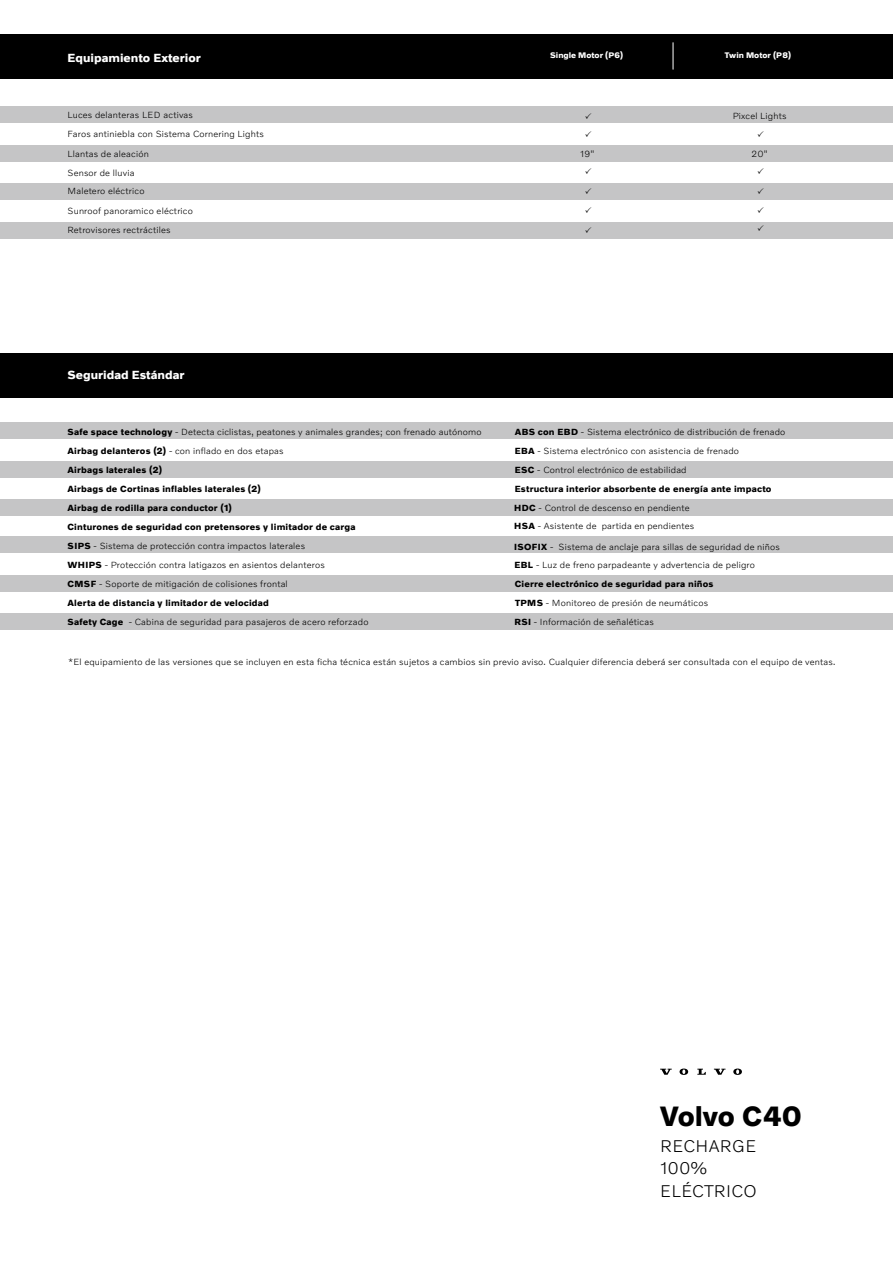
<style>
.page{position:relative;width:893px;height:1263px;background:#fff}
.page>*{position:absolute;margin:0;border:0;box-sizing:border-box;transform-origin:0 0}
.t1{font:700 28.2px "Volvo Novum";color:#000}
.t2{font:300 17.1px/22.8px "Volvo Novum";letter-spacing:.02em;color:#000}
.t3{font:700 11.85px "Volvo Novum";color:#fff}
.t4{font:300 9px/19px "Volvo Novum";letter-spacing:.02em;color:#000}
.t5{font:700 9px "Volvo Novum";letter-spacing:.02em;color:#000}
.t6{font:700 8.1px "Volvo Novum";color:#fff}
.s1{font-weight:700}
</style>
<div class="page">
<div style="left:0;top:34px;width:893px;height:44px;background:#000"></div>
<div style="left:0;top:353px;width:893px;height:44px;background:#000"></div>
<svg style="left:673px;top:43px;width:1px;height:26px"></svg>
<div style="left:0;top:423px;width:893px;height:16px;background:#c5c5c6"></div>
<div style="left:0;top:461px;width:893px;height:17px;background:#c5c5c6"></div>
<div style="left:0;top:499px;width:893px;height:17px;background:#c5c5c6"></div>
<div style="left:0;top:537px;width:893px;height:16px;background:#c5c5c6"></div>
<div style="left:0;top:575px;width:893px;height:17px;background:#c5c5c6"></div>
<div style="left:0;top:613px;width:893px;height:16px;background:#c5c5c6"></div>
<div style="left:0;top:106px;width:893px;height:17px;background:#c5c5c6"></div>
<div style="left:0;top:145px;width:893px;height:16px;background:#c5c5c6"></div>
<div style="left:0;top:183px;width:893px;height:16px;background:#c5c5c6"></div>
<div style="left:0;top:222px;width:893px;height:16px;background:#c5c5c6"></div>
<svg style="left:660px;top:1069px;width:12px;height:6px"></svg>
<svg style="left:697px;top:1069px;width:9px;height:6px"></svg>
<svg style="left:679px;top:1068px;width:9px;height:7px"></svg>
<svg style="left:714px;top:1069px;width:11px;height:6px"></svg>
<svg style="left:733px;top:1068px;width:9px;height:7px"></svg>
<h3 class="t3" style="left:67px;top:51px;width:135px">Equipamiento Exterior</h3>
<p class="t4" style="left:67px;top:105px;width:127px">Luces delanteras LED activas</p>
<p class="t4" style="left:67px;top:124px;width:198px">Faros antiniebla con Sistema Cornering Lights</p>
<p class="t4" style="left:67px;top:144px;width:83px">Llantas de aleación</p>
<p class="t4" style="left:67px;top:164px;width:79px;line-height:18px">Sensor de lluvia<br>Maletero eléctrico</p>
<p class="t4" style="left:67px;top:200px;width:127px;line-height:19.6px">Sunroof panoramico eléctrico<br>Retrovisores rectráctiles</p>
<p class="t6" style="left:550px;top:50px;width:75px">Single Motor (P6)</p>
<p class="t6" style="left:725px;top:50px;width:68px">Twin Motor (P8)</p>
<p class="t4" style="left:733px;top:106px;width:55px">Pixcel Lights</p>
<p class="t4" style="left:580px;top:145px;width:16px">19"</p>
<p class="t4" style="left:752px;top:145px;width:18px">20"</p>
<h3 class="t3" style="left:67px;top:367px;width:119px">Seguridad Estándar</h3>
<p class="t4" style="left:67px;top:422px;width:416px"><span class="s1">Safe space technology</span> - Detecta ciclistas, peatones y animales grandes; con frenado autónomo</p>
<p class="t4" style="left:515px;top:422px;width:272px"><span class="s1">ABS con EBD</span> - Sistema electrónico de distribución de frenado</p>
<p class="t4" style="left:67px;top:441px;width:218px"><span class="s1">Airbag delanteros (2)</span> - con inflado en dos etapas</p>
<p class="t5" style="left:67px;top:464px;width:96px">Airbags laterales (2)</p>
<p class="t4" style="left:515px;top:441px;width:226px"><span class="s1">EBA</span> - Sistema electrónico con asistencia de frenado<br><span class="s1">ESC</span> - Control electrónico de estabilidad</p>
<p class="t5" style="left:67px;top:483px;width:195px">Airbags de Cortinas inflables laterales (2)</p>
<p class="t5" style="left:515px;top:483px;width:258px">Estructura interior absorbente de energía ante impacto</p>
<p class="t5" style="left:67px;top:502px;width:166px">Airbag de rodilla para conductor (1)</p>
<p class="t4" style="left:514px;top:498px;width:177px"><span class="s1">HDC</span> - Control de descenso en pendiente</p>
<p class="t5" style="left:67px;top:521px;width:290px">Cinturones de seguridad con pretensores y limitador de carga</p>
<p class="t4" style="left:514px;top:516px;width:182px"><span class="s1">HSA</span> - Asistente de partida en pendientes</p>
<p class="t4" style="left:68px;top:536px;width:239px"><span class="s1">SIPS</span> - Sistema de protección contra impactos laterales</p>
<p class="t4" style="left:514px;top:537px;width:267px"><span class="s1">ISOFIX</span> - Sistema de anclaje para sillas de seguridad de niños</p>
<p class="t4" style="left:68px;top:555px;width:259px"><span class="s1">WHIPS</span> - Protección contra latigazos en asientos delanteros</p>
<p class="t4" style="left:514px;top:555px;width:242px"><span class="s1">EBL</span> - Luz de freno parpadeante y advertencia de peligro</p>
<p class="t4" style="left:68px;top:574px;width:222px"><span class="s1">CMSF</span> - Soporte de mitigación de colisiones frontal</p>
<p class="t5" style="left:515px;top:578px;width:200px">Cierre electrónico de seguridad para niños</p>
<p class="t5" style="left:67px;top:597px;width:203px">Alerta de distancia y limitador de velocidad</p>
<p class="t4" style="left:67px;top:612px;width:303px"><span class="s1">Safety Cage</span> - Cabina de seguridad para pasajeros de acero reforzado</p>
<p class="t4" style="left:514px;top:593px;width:195px"><span class="s1">TPMS</span> - Monitoreo de presión de neumáticos<br><span class="s1">RSI</span> - Información de señaléticas</p>
<p class="t4" style="left:69px;top:652px;width:768px">*El equipamiento de las versiones que se incluyen en esta ficha técnica están sujetos a cambios sin previo aviso. Cualquier diferencia deberá ser consultada con el equipo de ventas.</p>
<h1 class="t1" style="left:660px;top:1098px;width:143px">Volvo C40</h1>
<h2 class="t2" style="left:660px;top:1133px;width:98px">RECHARGE<br>100%<br>ELÉCTRICO</h2>
</div>
